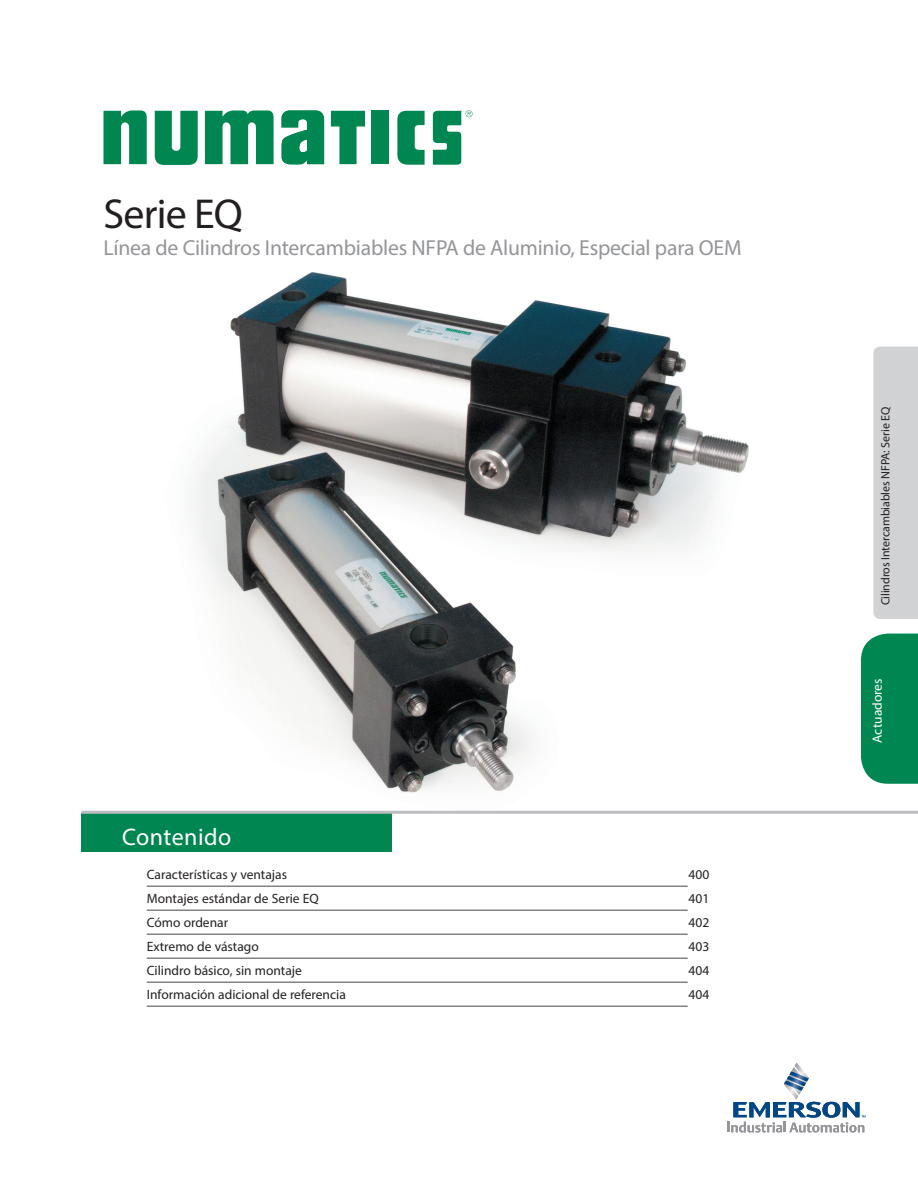
<style>
.page{position:relative;width:918px;height:1188px;background:#fff}
.page>*{position:absolute;margin:0;border:0;box-sizing:border-box;transform-origin:0 0}
.t1{font:42px "Myriad Pro";letter-spacing:-.02em;color:#231f20}
.t2{font:24px "Myriad Pro";letter-spacing:.02em;color:#fff}
.t3{font:21.75px "Myriad Pro";letter-spacing:-.01em;color:#939598}
.Table_of_Contents{font:13.5px "Myriad Pro";color:#231f20}
.t4{font:13.5px "Myriad Pro";color:#fff}
.t5{font:12px "Myriad Pro";letter-spacing:-.01em;color:#231f20}
</style>
<div class="page">
<img style="left:81px;top:162px;width:813px;height:690px">
<svg style="left:728px;top:1062px;width:137px;height:70px"></svg>
<svg style="left:104px;top:110px;width:43px;height:54px;background:#2b9b6e"></svg>
<svg style="left:155px;top:111px;width:43px;height:54px;background:#299a6d"></svg>
<svg style="left:331px;top:111px;width:34px;height:53px"></svg>
<div style="left:371px;top:111px;width:18px;height:53px;background:#008751"></div>
<svg style="left:397px;top:111px;width:28px;height:54px"></svg>
<svg style="left:205px;top:110px;width:69px;height:54px"></svg>
<svg style="left:433px;top:110px;width:39px;height:55px"></svg>
<svg style="left:281px;top:110px;width:43px;height:55px;background:#2b9b6e"></svg>
<div style="left:82px;top:813px;width:310px;height:39px;background:#008751"></div>
<hr style="left:82px;top:811px;width:836px;height:3px;background:#bcbdc0">
<div style="left:861px;top:634px;width:57px;height:150px;background:#008751"></div>
<div style="left:873px;top:347px;width:45px;height:272px;background:#d1d2d4"></div>
<hr style="left:147px;top:886px;width:541px;height:1px;background:#808285">
<hr style="left:147px;top:910px;width:541px;height:1px;background:#808285">
<hr style="left:147px;top:934px;width:541px;height:1px;background:#808285">
<hr style="left:147px;top:958px;width:541px;height:1px;background:#808285">
<hr style="left:147px;top:982px;width:541px;height:1px;background:#808285">
<hr style="left:147px;top:1006px;width:541px;height:1px;background:#808285">
<p class="t1" style="left:104px;top:188px;width:141px">Serie EQ</p>
<p class="t3" style="left:104px;top:234px;width:640px">Línea de Cilindros Intercambiables NFPA de Aluminio, Especial para OEM</p>
<p class="t2" style="left:122px;top:822px;width:111px">Contenido</p>
<p class="Table_of_Contents" style="left:147px;top:866px;width:142px">Características y ventajas</p>
<p class="Table_of_Contents" style="left:688px;top:866px;width:22px">400</p>
<p class="Table_of_Contents" style="left:147px;top:890px;width:174px">Montajes estándar de Serie EQ</p>
<p class="Table_of_Contents" style="left:688px;top:890px;width:22px">401</p>
<p class="Table_of_Contents" style="left:147px;top:914px;width:83px">Cómo ordenar</p>
<p class="Table_of_Contents" style="left:688px;top:914px;width:22px">402</p>
<p class="Table_of_Contents" style="left:147px;top:938px;width:114px">Extremo de vástago</p>
<p class="Table_of_Contents" style="left:688px;top:938px;width:22px">403</p>
<p class="Table_of_Contents" style="left:147px;top:962px;width:157px">Cilindro básico, sin montaje</p>
<p class="Table_of_Contents" style="left:688px;top:962px;width:22px">404</p>
<p class="Table_of_Contents" style="left:147px;top:986px;width:201px">Información adicional de referencia</p>
<p class="Table_of_Contents" style="left:688px;top:986px;width:22px">404</p>
<p class="t5" style="left:878px;top:605px;width:200px;rotate:-90deg">Cilindros Intercambiables NFPA: Serie EQ</p>
<p class="t4" style="left:869px;top:743px;width:66px;rotate:-90deg">Actuadores</p>
</div>
